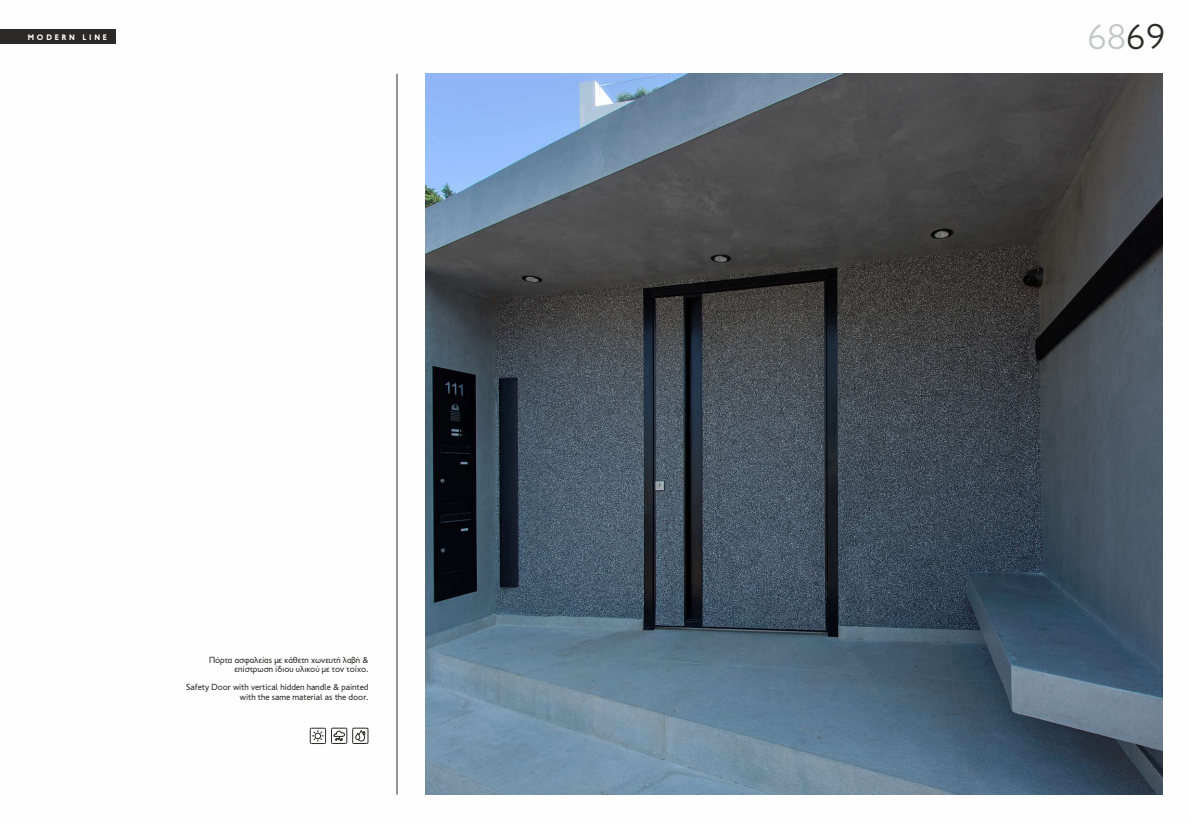
<style>
.page{position:relative;width:1191px;height:823px;background:#fff}
.page>*{position:absolute;margin:0;border:0;box-sizing:border-box;transform-origin:0 0}
.t1{font:300 36px "PF Transport";color:#c5c6c6}
.t2{font:9px/9.2px "PF Transport";color:#2b2a29;text-align:right}
.t3{font:900 8px "PF Transport";letter-spacing:.35em;color:#fefefe}
.s1{color:#2b2a29}
</style>
<div class="page">
<svg style="left:310px;top:727px;width:59px;height:16px"></svg>
<img style="left:425px;top:74px;width:737px;height:720px">
<hr style="left:397px;top:74px;width:1px;height:720px;background:#2b2a29">
<div style="left:0;top:30px;width:116px;height:14px;background:#2b2a29"></div>
<p class="t3" style="left:28px;top:34px;width:81px">MODERN LINE</p>
<h1 class="t1" style="left:1087px;top:22px;width:79px">68<span class="s1">69</span></h1>
<p class="t2" style="left:209px;top:655px;width:161px">Πόρτα ασφαλείας µε κάθετη χωνευτή λαβή &amp; επίστρωση ίδιου υλικού µε τον τοίχο.</p>
<p class="t2" style="left:186px;top:683px;width:184px">Safety Door with vertical hidden handle &amp; painted with the same material as the door.</p>
</div>
